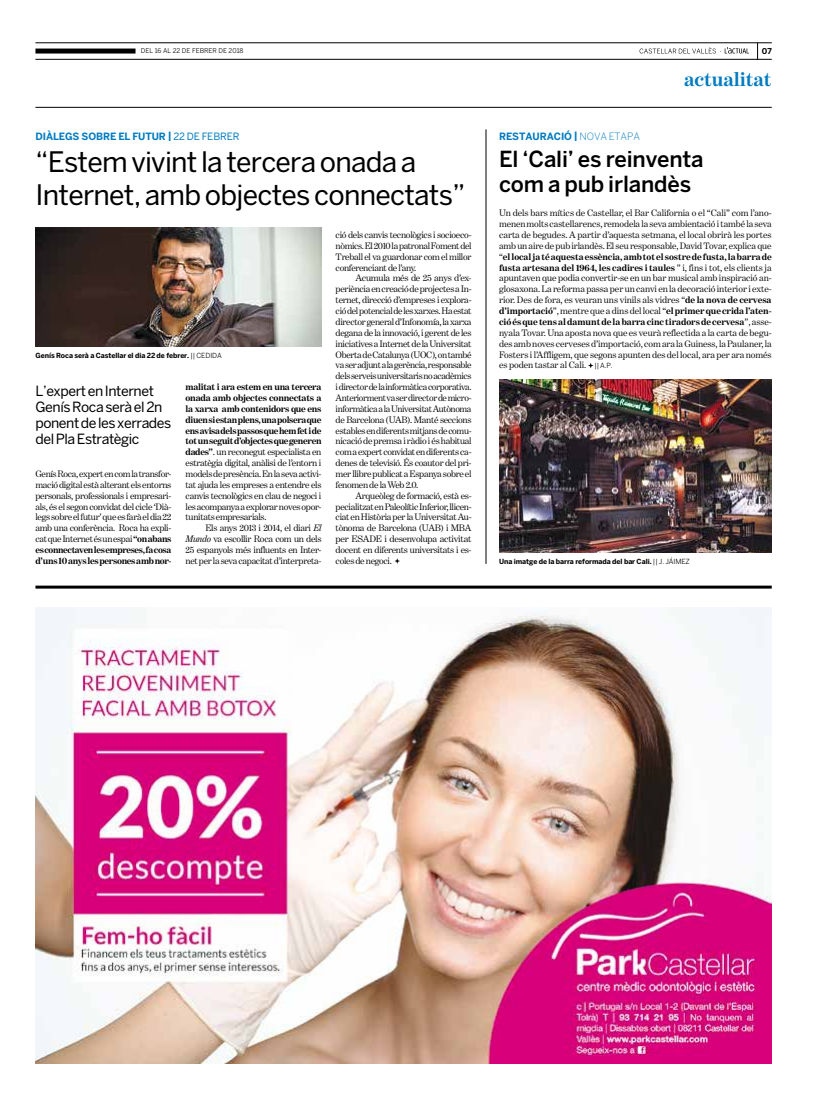
<style>
.page{position:relative;width:820px;height:1106px;background:#fff}
.page>*{position:absolute;margin:0;border:0;box-sizing:border-box;transform-origin:0 0}
.t1{font:28px/33px "Benton Sans";color:#000}
.t2{font:500 22px/25px "Benton Sans";letter-spacing:-.01em;color:#000}
.t3{font:700 20px "Benton Modern One";letter-spacing:-.005em;color:#007bc0}
.t4{font:14px/16px "Benton Sans";letter-spacing:-.03em;color:#000}
.t5{font:700 10px "Benton Sans";letter-spacing:-.01em;color:#007bc0}
.t6{font:300 10px "Benton Sans";letter-spacing:-.005em;color:#007bc0}
.t7{font:10px "Benton Sans";letter-spacing:-.005em;color:#007bc0}
.t8{font:9.5px/10.9px "Benton Modern One";letter-spacing:-.03em;color:#000;text-align:justify}
.t9{font:700 8px "Benton Sans";color:#000}
.t10{font:700 7px "Benton Sans";letter-spacing:-.01em;color:#000}
.t11{font:6.5px "Benton Sans";letter-spacing:.005em;color:#000}
.s1{font-weight:700}
.s2{font-weight:400}
.s3{font-style:italic}
.s4{font-family:"Benton Sans";font-size:7px}
</style>
<div class="page">
<svg style="left:757px;top:44px;width:1px;height:15px"></svg>
<svg style="left:639px;top:47px;width:109px;height:7px"></svg>
<hr style="left:35px;top:107px;width:736px;height:1px;background:#000">
<hr style="left:35px;top:43px;width:736px;height:1px;background:#000">
<hr style="left:35px;top:59px;width:736px;height:1px;background:#000">
<div style="left:35px;top:49px;width:100px;height:5px;background:#000"></div>
<hr style="left:35px;top:585px;width:736px;height:3px;background:#000">
<img style="left:35px;top:607px;width:736px;height:456px">
<hr style="left:485px;top:129px;width:1px;height:435px;background:#000">
<svg style="left:588px;top:363px;width:5px;height:5px"></svg>
<img style="left:35px;top:227px;width:286px;height:120px">
<svg style="left:394px;top:558px;width:6px;height:6px"></svg>
<img style="left:499px;top:379px;width:272px;height:174px">
<p class="t11" style="left:141px;top:47px;width:104px">DEL 16 AL 22 DE FEBRER DE 2018</p>
<p class="t9" style="left:761px;top:46px;width:11px">07</p>
<h3 class="t3" style="left:684px;top:68px;width:89px">actualitat</h3>
<p class="t5" style="left:35px;top:131px;width:54px">diàlegs sobre</p>
<p class="t5" style="left:118px;top:131px;width:22px">el futur</p>
<p class="t7" style="left:168px;top:131px;width:73px"><span class="s1">|</span> 22 de febrer</p>
<h1 class="t1" style="left:35px;top:145px;width:431px">“Estem vivint la tercera onada a<br>I nternet, amb objectes connectats”</h1>
<p class="t10" style="left:35px;top:351px;width:188px">Genís Roca serà a Castellar el dia 22 de febrer. <span class="s2">|| CEDIDA</span></p>
<p class="t8" style="left:185px;top:381px;width:137px"><span class="s1">malitat i ara estem en una tercera onada amb objectes connectats a la xarxa amb contenidors que ens diuen si estan plens, una polsera que ens avisa dels passos que hem fet i de tot un seguit d’objectes que generen dades”</span>. un reconegut especialista en estratègia digital, anàlisi de l’entorn i models de presència. En la seva activi&shy;tat ajuda les empreses a entendre els canvis tecnològics en clau de negoci i les acompanya a explorar noves opor&shy;tunitats empresarials.</p>
<p class="t8" style="left:185px;top:522px;width:137px;text-indent:20px">Els anys 2013 i 2014, el diari <span class="s3">El Mundo</span> va escollir Roca com un dels 25 espanyols més influents en Inter&shy;net per la seva capacitat d’interpreta-</p>
<h3 class="t4" style="left:35px;top:383px;width:137px">L’expert en I nternet<br>Genís Roca serà el 2n ponent de les xerrades del Pla Estratègic</h3>
<p class="t8" style="left:35px;top:468px;width:137px">Genís Roca, expert en com la transfor&shy;mació digital està alterant els entorns personals, professionals i empresari&shy;als, és el segon convidat del cicle ‘Dià&shy;legs sobre el futur’ que es farà el dia 22 amb una conferència. Roca ha expli&shy;cat que Internet és un espai <span class="s1">“on abans es connectaven les empreses, fa cosa d’uns 10 anys les persones amb nor-</span></p>
<p class="t8" style="left:335px;top:229px;width:137px">ció dels canvis tecnològics i socioeco&shy;nòmics. El 2010 la patronal Foment del Treball el va guardonar com el millor conferenciant de l’any.</p>
<p class="t8" style="left:335px;top:273px;width:137px;text-indent:20px">Acumula més de 25 anys d’ex&shy;periència en creació de projectes a In&shy;ternet, direcció d’empreses i explora&shy;ció del potencial de les xarxes. Ha estat director general d’Infonomía, la xarxa degana de la innovació, i gerent de les iniciatives a Internet de la Universitat Oberta de Catalunya (UOC), on també va ser adjunt a la gerència, responsable dels serveis universitaris no acadèmics i director de la informàtica corporativa.<br>Anteriorment va ser director de micro&shy;informàtica a la Universitat Autònoma de Barcelona (UAB). Manté seccions estables en diferents mitjans de comu&shy;nicació de premsa i ràdio i és habitual com a expert convidat en diferents ca&shy;denes de televisió. És coautor del pri&shy;mer llibre publicat a Espanya sobre el fenomen de la Web 2.0.</p>
<p class="t8" style="left:335px;top:490px;width:137px;text-indent:20px">Arqueòleg de formació, està es&shy;pecialitzat en Paleolític Inferior, llicen&shy;ciat en Història per la Universitat Au&shy;tònoma de Barcelona (UAB) i MBA per ESADE i desenvolupa activitat docent en diferents universitats i es&shy;coles de negoci.</p>
<p class="t5" style="left:499px;top:131px;width:8px">rest</p>
<p class="t6" style="left:525px;top:131px;width:116px"><span class="s1">aurac ió |</span> NOVA ETAPA</p>
<h2 class="t2" style="left:499px;top:147px;width:206px">El ‘Cali’ es reinventa com a pub irlandès</h2>
<p class="t8" style="left:499px;top:208px;width:274px">Un dels bars mítics de Castellar, el Bar California o el “Cali” com l’ano&shy;menen molts castellarencs, remodela la seva ambientació i també la seva carta de begudes. A partir d’aquesta setmana, el local obrirà les portes amb un aire de pub irlandès. El seu responsable, David Tovar, explica que “<span class="s1">el local ja té aquesta essència, amb tot el sostre de fusta, la barra de fusta artesana del 1964, les cadires i taules</span> ” i, fins i tot, els clients ja apuntaven que podia convertir-se en un bar musical amb inspiració an&shy;glosaxona. La reforma passa per un canvi en la decoració interior i exte&shy;rior. Des de fora, es veuran uns vinils als vidres “<span class="s1">de la nova de cervesa d’importació</span>”, mentre que a dins del local “<span class="s1">el primer que crida l’aten&shy;ció és que tens al damunt de la barra cinc tiradors de cervesa</span>”, asse&shy;nyala Tovar. Una aposta nova que es veurà reflectida a la carta de begu&shy;des amb noves cerveses d’importació, com ara la Guiness, la Paulaner, la Fosters i l’Affligem, que segons apunten des del local, ara per ara només es poden tastar al Cali. <span class="s4">|| A.P.</span></p>
<p class="t10" style="left:499px;top:557px;width:192px">Una imatge de la barra reformada del bar Cali. <span class="s2">|| J. JÁI MEZ</span></p>
</div>
